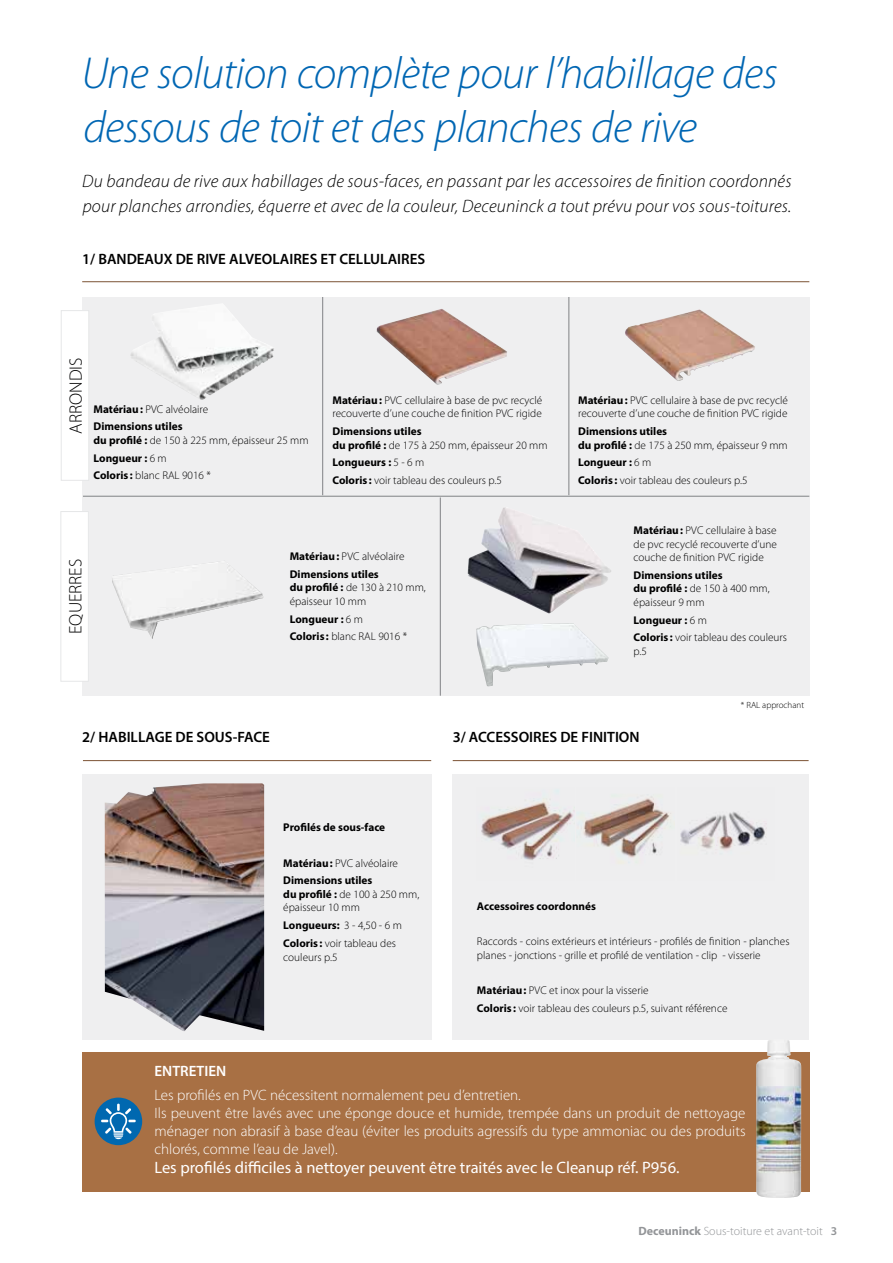
<style>
.page{position:relative;width:893px;height:1263px;background:#fff}
.page>*{position:absolute;margin:0;border:0;box-sizing:border-box;transform-origin:0 0}
.t1{font:italic 300 45px/54px "Myriad Pro";letter-spacing:-.015em;color:#0066b3}
.t2{font:italic 300 18px/25.5px "Myriad Pro";letter-spacing:.01em;color:#000}
.t3{font:300 18px "Myriad Pro";color:#000}
.t4{font:16.5px "Myriad Pro";color:#fff}
.t5{font:300 15px/18px "Myriad Pro";color:#fff}
.t6{font:600 15px "Myriad Pro";color:#000}
.t7{font:600 15px "Myriad Pro";color:#fff}
.t8{font:300 12px "Myriad Pro";color:#939598}
.t9{font:300 11.25px/13.5px "Myriad Pro";color:#000}
.t10{font:700 11.25px/13.5px "Myriad Pro";color:#000}
.t11{font:300 9px "Myriad Pro";color:#000}
.s1{font-weight:300}
.s2{font-weight:700}
.s3{font-weight:600}
</style>
<div class="page">
<hr style="left:0;top:296px;width:1px;height:348px;background:#a3a5a8">
<div style="left:82px;top:297px;width:727px;height:399px;background:#efeff0"></div>
<div style="left:82px;top:775px;width:349px;height:265px;background:#efeff0"></div>
<div style="left:453px;top:775px;width:356px;height:265px;background:#efeff0"></div>
<hr style="left:82px;top:281px;width:727px;height:1px;background:#7c5334">
<hr style="left:83px;top:496px;width:726px;height:1px;background:#808285">
<hr style="left:322px;top:297px;width:1px;height:198px;background:#808285">
<hr style="left:569px;top:297px;width:1px;height:198px;background:#808285">
<hr style="left:83px;top:760px;width:348px;height:1px;background:#7c5334">
<hr style="left:453px;top:760px;width:356px;height:1px;background:#7c5334">
<img style="left:376px;top:309px;width:131px;height:76px">
<img style="left:625px;top:309px;width:130px;height:72px">
<img style="left:130px;top:306px;width:144px;height:94px">
<img style="left:476px;top:623px;width:133px;height:63px">
<img style="left:467px;top:508px;width:144px;height:105px">
<img style="left:105px;top:783px;width:159px;height:248px">
<img style="left:112px;top:562px;width:151px;height:77px">
<img style="left:481px;top:790px;width:94px;height:70px">
<img style="left:578px;top:796px;width:93px;height:68px">
<img style="left:680px;top:812px;width:87px;height:38px">
<hr style="left:440px;top:497px;width:1px;height:199px;background:#808285">
<div style="left:61px;top:311px;width:28px;height:169px;background:#fff"></div>
<div style="left:61px;top:310px;width:28px;height:170px;border:1px solid #e6e7e8"></div>
<div style="left:61px;top:511px;width:27px;height:170px;background:#fff"></div>
<div style="left:82px;top:1052px;width:727px;height:140px;background:#a87044"></div>
<img style="left:756px;top:1040px;width:45px;height:158px">
<div style="left:95px;top:1097px;width:47px;height:48px;background:#0068b0;border-radius:50%"></div>
<svg style="left:101px;top:1103px;width:35px;height:36px"></svg>
<h1 class="t1" style="left:81px;top:47px;width:698px">Une solution complète pour l’habillage des dessous de toit et des planches de rive</h1>
<h2 class="t2" style="left:82px;top:168px;width:711px">Du bandeau de rive aux habillages de sous-faces, en passant par les accessoires de finition coordonnés pour planches arrondies, équerre et avec de la couleur, Deceuninck a tout prévu pour vos sous-toitures.</h2>
<h3 class="t6" style="left:82px;top:249px;width:345px">1/ BANDEAUX DE RIVE ALVEOLAIRES ET CELLULAIRES</h3>
<h2 class="t3" style="left:65px;top:434px;width:78px;rotate:-90deg">ARRONDIS</h2>
<p class="t10" style="left:94px;top:400px;width:116px;line-height:17.7px">Matériau: <span class="s1">PVC alvéolaire<br></span>Dimensions utiles</p>
<p class="t9" style="left:94px;top:431px;width:217px;line-height:17.7px"><span class="s2">du profilé :</span> de 150 à 225 mm, épaisseur 25 mm<br><span class="s2">Longueur :</span> 6 m<br><span class="s2">Coloris :</span> blanc RAL 9016 *</p>
<p class="t9" style="left:333px;top:393px;width:211px"><span class="s2">Matériau:</span> PVC cellulaire à base de pvc recyclé recouverte d’une couche de finition PVC rigide</p>
<p class="t10" style="left:333px;top:424px;width:217px">Dimensions utiles<br>du profilé : <span class="s1">de 175 à 250 mm, épaisseur 20 mm</span></p>
<p class="t9" style="left:333px;top:454px;width:171px;line-height:17.7px"><span class="s2">Longueurs :</span> 5 - 6 m<br><span class="s2">Coloris :</span> voir tableau des couleurs p.5</p>
<h2 class="t3" style="left:65px;top:634px;width:77px;rotate:-90deg">EQUERRES</h2>
<p class="t10" style="left:290px;top:547px;width:116px;line-height:17.7px">Matériau: <span class="s1">PVC alvéolaire<br></span>Dimensions utiles</p>
<p class="t9" style="left:290px;top:581px;width:138px"><span class="s2">du profilé :</span> de 130 à 210 mm, épaisseur 10 mm</p>
<p class="t10" style="left:290px;top:610px;width:119px;line-height:17.7px">Longueur : <span class="s1">6 m<br></span>Coloris : <span class="s1">blanc RAL 9016 *</span></p>
<p class="t9" style="left:578px;top:393px;width:211px"><span class="s2">Matériau:</span> PVC cellulaire à base de pvc recyclé recouverte d’une couche de finition PVC rigide</p>
<p class="t10" style="left:578px;top:424px;width:211px">Dimensions utiles<br>du profilé : <span class="s1">de 175 à 250 mm, épaisseur 9 mm</span></p>
<p class="t9" style="left:578px;top:454px;width:171px;line-height:17.7px"><span class="s2">Longueur :</span> 6 m<br><span class="s2">Coloris :</span> voir tableau des couleurs p.5</p>
<p class="t9" style="left:634px;top:523px;width:145px;text-align:justify"><span class="s2">Matériau:</span> PVC cellulaire à base de pvc recyclé recouverte d’une couche de finition PVC rigide</p>
<p class="t10" style="left:634px;top:568px;width:138px">Dimensions utiles<br>du profilé : <span class="s1">de 150 à 400 mm, épaisseur 9 mm</span></p>
<p class="t9" style="left:634px;top:611px;width:155px;line-height:17.7px"><span class="s2">Longueur :</span> 6 m<br><span class="s2">Coloris :</span> voir tableau des couleurs</p>
<p class="t9" style="left:634px;top:644px;width:15px">p.5</p>
<p class="t11" style="left:741px;top:699px;width:65px">* RAL approchant</p>
<h3 class="t6" style="left:82px;top:728px;width:189px">2/ HABILLAGE DE SOUS-FACE</h3>
<h3 class="t6" style="left:453px;top:728px;width:188px">3/ ACCESSOIRES DE FINITION</h3>
<p class="t10" style="left:283px;top:820px;width:103px">Profilés de sous-face</p>
<p class="t10" style="left:283px;top:854px;width:116px;line-height:17.7px">Matériau: <span class="s1">PVC alvéolaire<br></span>Dimensions utiles</p>
<p class="t9" style="left:283px;top:887px;width:138px"><span class="s2">du profilé :</span> de 100 à 250 mm, épaisseur 10 mm</p>
<p class="t9" style="left:283px;top:916px;width:120px;line-height:17.7px"><span class="s2">Longueurs:</span> 3 - 4,50 - 6 m<br><span class="s2">Coloris :</span> voir tableau des</p>
<p class="t9" style="left:283px;top:950px;width:56px">couleurs p.5</p>
<p class="t10" style="left:477px;top:899px;width:121px">Accessoires coordonnés</p>
<p class="t9" style="left:477px;top:934px;width:314px">Raccords - coins extérieurs et intérieurs - profilés de finition - planches planes - jonctions - grille et profilé de ventilation - clip - visserie</p>
<p class="t9" style="left:477px;top:981px;width:252px;line-height:17.7px"><span class="s2">Matériau:</span> PVC et inox pour la visserie<br><span class="s2">Coloris :</span> voir tableau des couleurs p.5, suivant référence</p>
<h3 class="t7" style="left:154px;top:1062px;width:73px">ENTRETIEN</h3>
<p class="t5" style="left:154px;top:1085px;width:593px">Les profilés en PVC nécessitent normalement peu d’entretien.<br>Ils peuvent être lavés avec une éponge douce et humide, trempée dans un produit de nettoyage ménager non abrasif à base d’eau (éviter les produits agressifs du type ammoniac ou des produits chlorés, comme l’eau de Javel).</p>
<h3 class="t4" style="left:154px;top:1158px;width:527px">Les profilés difficiles à nettoyer peuvent être traités avec le Cleanup réf. P956.</h3>
<p class="t8" style="left:638px;top:1224px;width:200px"><span class="s2">Deceuninck</span> Sous-toiture et avant-toit <span class="s3">3</span></p>
</div>
